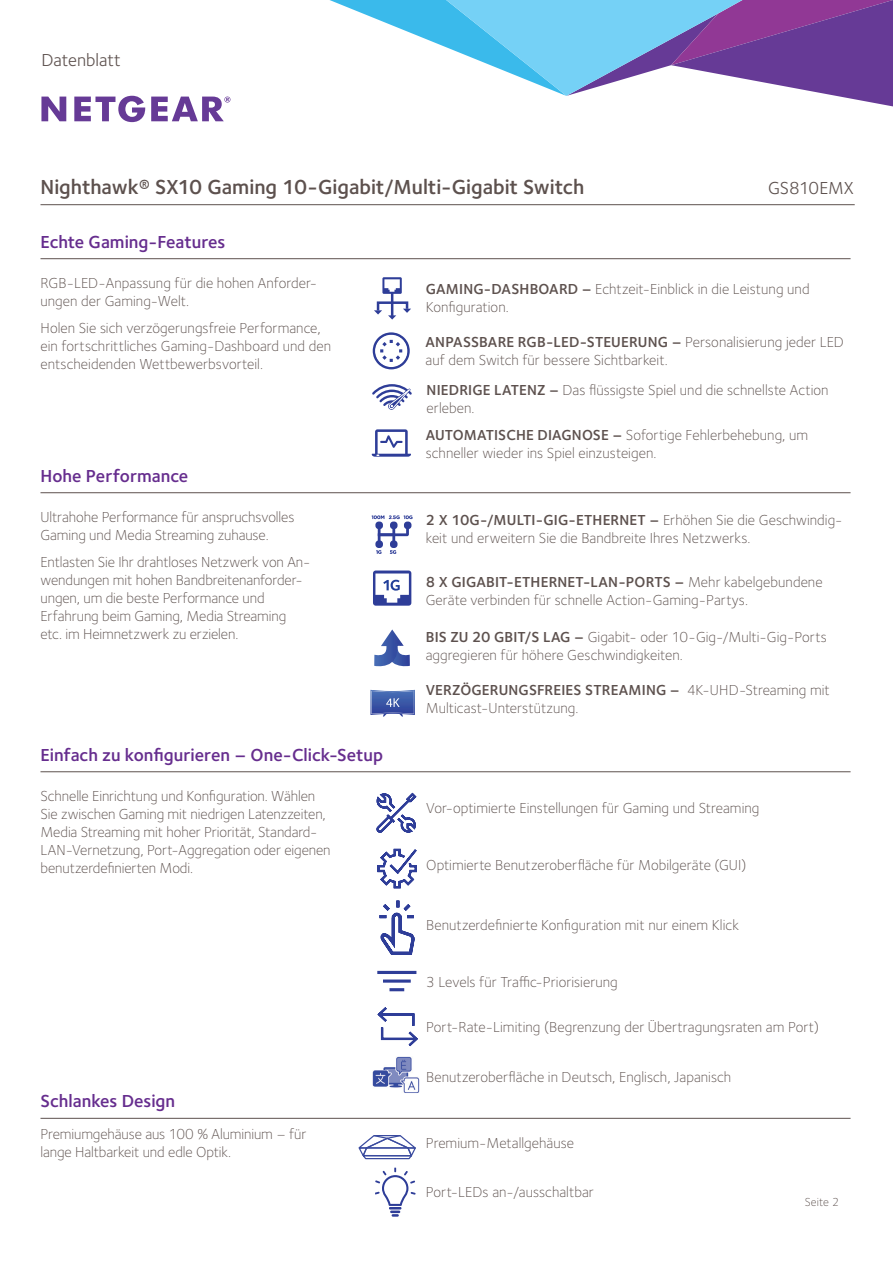
<style>
.page{position:relative;width:893px;height:1263px;background:#fff}
.page>*{position:absolute;margin:0;border:0;box-sizing:border-box;transform-origin:0 0}
.t1{font:600 21px "Foundry Sterling";letter-spacing:-.005em;color:#5d514e}
.t2{font:600 18px "Foundry Sterling";color:#662d8e}
.t3{font:18px "Foundry Sterling";color:#5d514e}
.t4{font:300 15px/18px "Foundry Sterling";color:#5d514e}
.t5{font:300 12px "Foundry Sterling";letter-spacing:.01em;color:#5d514e}
.s1{font-weight:600}
</style>
<div class="page">
<svg style="left:330px;top:0;width:563px;height:106px"></svg>
<svg style="left:151px;top:97px;width:79px;height:24px"></svg>
<svg style="left:41px;top:97px;width:25px;height:24px"></svg>
<svg style="left:74px;top:96px;width:71px;height:26px"></svg>
<hr style="left:40px;top:204px;width:815px;height:1px;background:#5d514e">
<hr style="left:40px;top:258px;width:810px;height:1px;background:#5d514e">
<hr style="left:40px;top:492px;width:810px;height:1px;background:#5d514e">
<svg style="left:370px;top:690px;width:45px;height:26px"></svg>
<svg style="left:374px;top:629px;width:36px;height:38px"></svg>
<svg style="left:382px;top:277px;width:20px;height:17px"></svg>
<hr style="left:391px;top:293px;width:2px;height:23px;background:#fff">
<svg style="left:374px;top:300px;width:37px;height:20px"></svg>
<svg style="left:373px;top:332px;width:37px;height:37px"></svg>
<svg style="left:371px;top:429px;width:40px;height:28px"></svg>
<svg style="left:372px;top:384px;width:40px;height:26px"></svg>
<svg style="left:372px;top:515px;width:41px;height:39px"></svg>
<svg style="left:373px;top:570px;width:38px;height:36px"></svg>
<hr style="left:40px;top:771px;width:810px;height:1px;background:#5d514e">
<svg style="left:377px;top:848px;width:40px;height:41px"></svg>
<svg style="left:383px;top:979px;width:28px;height:4px"></svg>
<svg style="left:376px;top:792px;width:41px;height:41px"></svg>
<svg style="left:379px;top:901px;width:36px;height:54px"></svg>
<hr style="left:40px;top:1118px;width:810px;height:1px;background:#5d514e">
<div style="left:378px;top:1013px;width:36px;height:14px;border:2px solid #fff"></div>
<svg style="left:377px;top:1007px;width:12px;height:17px"></svg>
<div style="left:381px;top:1026px;width:36px;height:14px;border:2px solid #fff"></div>
<svg style="left:406px;top:1029px;width:12px;height:18px"></svg>
<svg style="left:375px;top:1168px;width:41px;height:49px"></svg>
<svg style="left:358px;top:1135px;width:58px;height:25px"></svg>
<img style="left:373px;top:1056px;width:47px;height:37px">
<img style="left:373px;top:1071px;width:47px;height:14px">
<p class="t3" style="left:41px;top:50px;width:81px">Datenblatt</p>
<h1 class="t1" style="left:40px;top:174px;width:545px">Nighthawk® SX10 Gaming 10-Gigabit/Multi-Gigabit Switch</h1>
<p class="t3" style="left:768px;top:177px;width:87px">GS810EMX</p>
<p class="t2" style="left:40px;top:231px;width:186px">Echte Gaming-Features</p>
<p class="t4" style="left:40px;top:274px;width:278px">RGB-LED-Anpassung für die hohen Anforder&shy;ungen der Gaming-Welt.</p>
<p class="t4" style="left:40px;top:319px;width:292px">Holen Sie sich verzögerungsfreie Performance, ein fortschrittliches Gaming-Dashboard und den entscheidenden Wettbewerbsvorteil.</p>
<p class="t2" style="left:40px;top:465px;width:149px">Hohe Performance</p>
<p class="t4" style="left:41px;top:508px;width:256px">Ultrahohe Performance für anspruchsvolles<br>Gaming und Media Streaming zuhause.</p>
<p class="t4" style="left:41px;top:553px;width:271px">Entlasten Sie Ihr drahtloses Netzwerk von An&shy;wendungen mit hohen Bandbreitenanforder&shy;ungen, um die beste Performance und Erfahrung beim Gaming, Media Streaming etc. im Heimnetzwerk zu erzielen.</p>
<p class="t2" style="left:40px;top:744px;width:344px">Einfach zu konfigurieren – One-Click-Setup</p>
<p class="t4" style="left:40px;top:787px;width:292px">Schnelle Einrichtung und Konfiguration. Wählen Sie zwischen Gaming mit niedrigen Latenzzeiten, Media Streaming mit hoher Priorität, Standard-LAN-Vernetzung, Port-Aggregation oder eigenen benutzerdefinierten Modi.</p>
<p class="t2" style="left:40px;top:1090px;width:136px">Schlankes Design</p>
<p class="t4" style="left:40px;top:1124px;width:267px">Premiumgehäuse aus 100 % Aluminium – für lange Haltbarkeit und edle Optik.</p>
<p class="t4" style="left:426px;top:280px;width:385px"><span class="s1">GAMING-DASHBOARD –</span> Echtzeit-Einblick in die Leistung und<br>Konfiguration.</p>
<p class="t4" style="left:426px;top:332px;width:420px"><span class="s1">ANPASSBARE RGB-LED-STEUERUNG –</span> Personalisierung jeder LED auf dem Switch für bessere Sichtbarkeit.</p>
<p class="t4" style="left:427px;top:380px;width:403px"><span class="s1">NIEDRIGE LATENZ –</span> Das flüssigste Spiel und die schnellste Action erleben.</p>
<p class="t4" style="left:426px;top:425px;width:384px"><span class="s1">AUTOMATISCHE DIAGNOSE –</span> Sofortige Fehlerbehebung, um schneller wieder ins Spiel einzusteigen.</p>
<p class="t4" style="left:426px;top:511px;width:418px"><span class="s1">2 X 10G-/MULTI-GIG-ETHERNET –</span> Erhöhen Sie die Geschwindig&shy;keit und erweitern Sie die Bandbreite Ihres Netzwerks.</p>
<p class="t4" style="left:426px;top:572px;width:398px"><span class="s1">8 X GIGABIT-ETHERNET-LAN-PORTS –</span> Mehr kabelgebundene<br>Geräte verbinden für schnelle Action-Gaming-Partys.</p>
<p class="t4" style="left:426px;top:628px;width:403px"><span class="s1">BIS ZU 20 GBIT/S LAG –</span> Gigabit- oder 10-Gig-/Multi-Gig-Ports aggregieren für höhere Geschwindigkeiten.</p>
<p class="t4" style="left:426px;top:680px;width:406px"><span class="s1">VERZÖGERUNGSFREIES STREAMING –</span> 4K-UHD-Streaming mit<br>Multicast-Unterstützung.</p>
<p class="t4" style="left:426px;top:799px;width:335px">Vor-optimierte Einstellungen für Gaming und Streaming</p>
<p class="t4" style="left:426px;top:856px;width:322px">Optimierte Benutzeroberfläche für Mobilgeräte (GUI)</p>
<p class="t4" style="left:426px;top:916px;width:314px">Benutzerdefinierte Konfiguration mit nur einem Klick</p>
<p class="t4" style="left:426px;top:973px;width:193px">3 Levels für Traffic-Priorisierung</p>
<p class="t4" style="left:426px;top:1018px;width:394px">Port-Rate-Limiting (Begrenzung der Übertragungsraten am Port)</p>
<p class="t4" style="left:426px;top:1067px;width:307px">Benutzeroberfläche in Deutsch, Englisch, Japanisch</p>
<p class="t4" style="left:426px;top:1133px;width:150px">Premium-Metallgehäuse</p>
<p class="t4" style="left:426px;top:1183px;width:170px">Port-LEDs an-/ausschaltbar</p>
<p class="t5" style="left:805px;top:1195px;width:36px">Seite 2</p>
</div>
